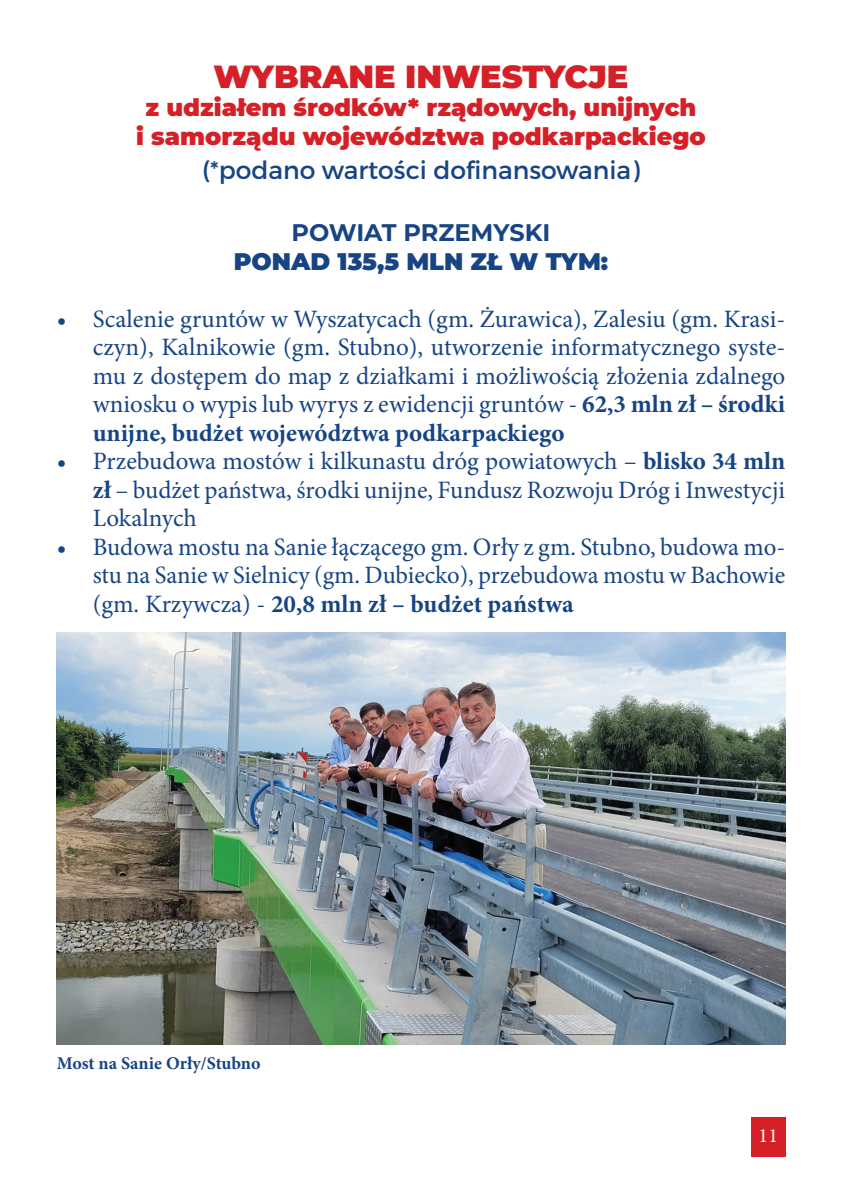
<style>
.page{position:relative;width:842px;height:1191px;background:#fff}
.page>*{position:absolute;margin:0;border:0;box-sizing:border-box;transform-origin:0 0}
.t1{font:900 32px "Montserrat";color:#d52027}
.t2{font:25px/28.4px "Minion Pro";letter-spacing:-.005em;color:#174484;text-align:justify}
.t3{font:25px "Montserrat";color:#174484}
.t4{font:900 24px/28.4px "Montserrat";color:#d52027;text-align:center}
.t5{font:900 24px "Montserrat";color:#174484}
.t6{font:700 24px "Montserrat";color:#174484}
.t7{font:20px "Minion Pro";color:#fff}
.t8{font:700 18px "Minion Pro";color:#174484}
.s1{font-weight:700}
</style>
<div class="page">
<div style="left:751px;top:1117px;width:34px;height:40px;background:#d52027"></div>
<img style="left:57px;top:632px;width:728px;height:413px">
<p class="t1" style="left:214px;top:52px;width:416px">WYBRANE INWESTYCJE</p>
<p class="t4" style="left:136px;top:92px;width:571px">z udziałem środków* rządowych, unijnych<br>i samorządu województwa podkarpackiego</p>
<p class="t3" style="left:202px;top:154px;width:439px">(*podano wartości dofinansowania)</p>
<p class="t6" style="left:292px;top:215px;width:260px">POWIAT PRZEMYSKI</p>
<p class="t5" style="left:234px;top:243px;width:376px">PONAD 135,5 MLN ZŁ W TYM:</p>
<p class="t2" style="left:93px;top:305px;width:694px;text-indent:-36px">• Scalenie gruntów w Wyszatycach (gm. Żurawica), Zalesiu (gm. Krasi&shy;czyn), Kalnikowie (gm. Stubno), utworzenie informatycznego syste&shy;mu z dostępem do map z działkami i możliwością złożenia zdalnego wniosku o wypis lub wyrys z ewidencji gruntów - <span class="s1">62,3 mln zł – środki unijne, budżet województwa podkarpackiego</span></p>
<p class="t2" style="left:93px;top:447px;width:694px;text-indent:-36px">• Przebudowa mostów i kilkunastu dróg powiatowych – <span class="s1">blisko 34 mln zł</span> – budżet państwa, środki unijne, Fundusz Rozwoju Dróg i Inwestycji Lokalnych</p>
<p class="t2" style="left:93px;top:533px;width:694px;text-indent:-36px">• Budowa mostu na Sanie łączącego gm. Orły z gm. Stubno, budowa mo&shy;stu na Sanie w Sielnicy (gm. Dubiecko), przebudowa mostu w Bachowie (gm. Krzywcza) - <span class="s1">20,8 mln zł – budżet państwa</span></p>
<p class="t8" style="left:57px;top:1051px;width:205px">Most na Sanie Orły/Stubno</p>
<p class="t7" style="left:758px;top:1122px;width:21px">11</p>
</div>
